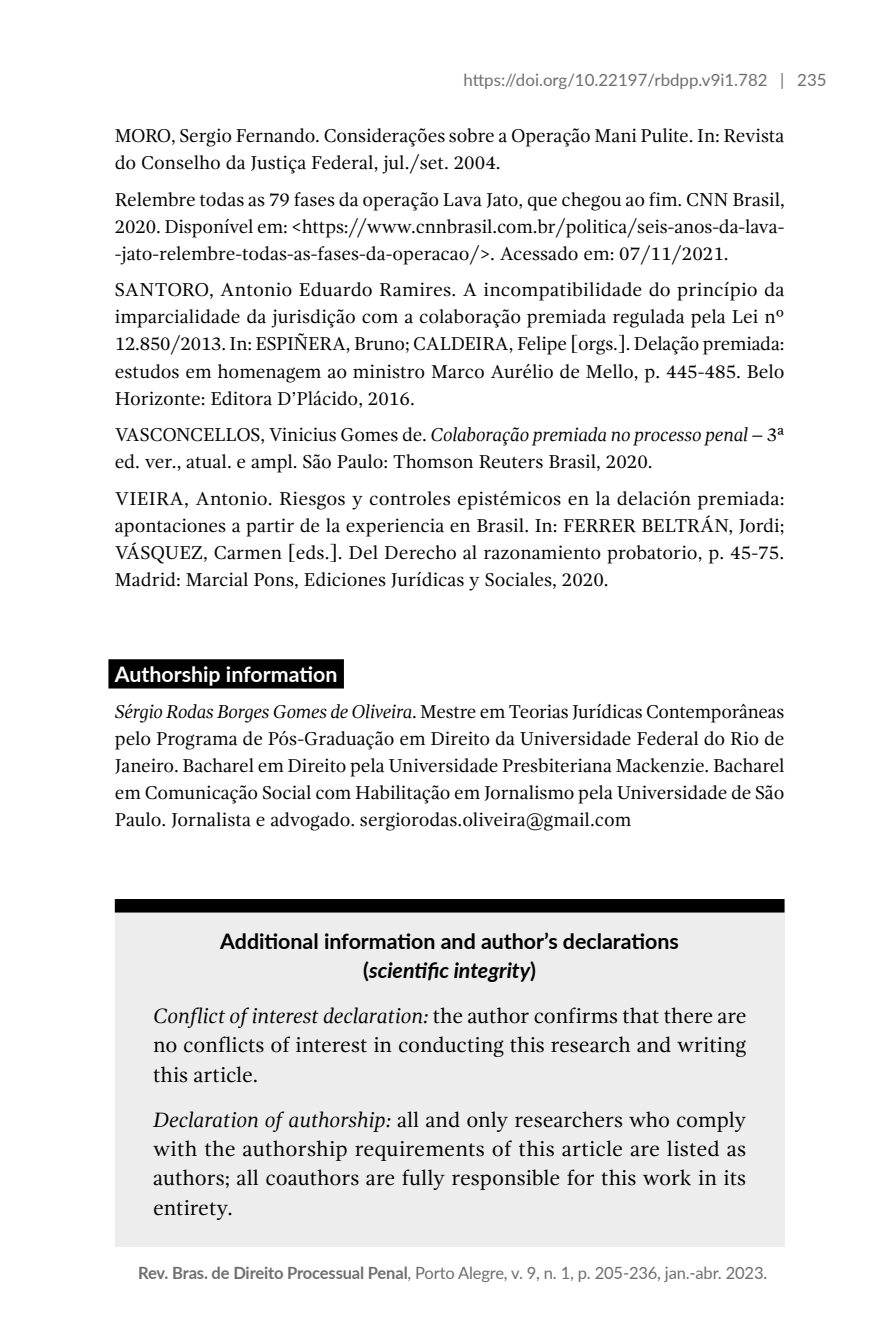
<style>
.page{position:relative;width:893px;height:1340px;background:#fff}
.page>*{position:absolute;margin:0;border:0;box-sizing:border-box;transform-origin:0 0}
.t1{font:21.38px/29.2px "Gandhi Serif";color:#000;text-align:justify}
.t2{font:700 21.38px/29.2px "Lato";color:#000;text-align:center}
.t3{font:700 21.38px "Lato";color:#fff}
.t4{font:19.12px/27px "Gandhi Serif";letter-spacing:-.005em;color:#000;text-align:justify}
.t5{font:16.88px "Lato";letter-spacing:-.01em;color:#706f6f}
.s1{font-style:italic}
.s2{font-weight:700}
</style>
<div class="page">
<div style="left:108px;top:659px;width:236px;height:29px;background:#000"></div>
<div style="left:115px;top:905px;width:669px;height:341px;background:#ededed"></div>
<div style="left:115px;top:899px;width:669px;height:13px;background:#000"></div>
<p class="t5" style="left:463px;top:67px;width:323px">https://doi.org/10.22197/rbdpp.v9i1.782 |</p>
<p class="t4" style="left:115px;top:122px;width:671px">MORO, Sergio Fernando. Considerações sobre a Operação Mani Pulite. In: Revista do Conselho da Justiça Federal, jul./set. 2004.</p>
<p class="t4" style="left:115px;top:186px;width:672px">Relembre todas as 79 fases da operação Lava Jato, que chegou ao fim. CNN Brasil, 2020. Disponível em: &lt;https://www.cnnbrasil.com.br/politica/seis-anos-da-lava--jato-relembre-todas-as-fases-da-operacao/&gt;. Acessado em: 07/11/2021.</p>
<p class="t4" style="left:115px;top:276px;width:671px">SANTORO, Antonio Eduardo Ramires. A incompatibilidade do princípio da imparcialidade da jurisdição com a colaboração premiada regulada pela Lei nº 12.850/2013. In: ESPIÑERA, Bruno; CALDEIRA, Felipe [orgs.]. Delação premiada: estudos em homenagem ao ministro Marco Aurélio de Mello, p. 445-485. Belo Horizonte: Editora D’Plácido, 2016.</p>
<p class="t4" style="left:115px;top:421px;width:671px">VASCONCELLOS, Vinicius Gomes de. <span class="s1">Colaboração premiada no processo penal</span> – 3ª ed. ver., atual. e ampl. São Paulo: Thomson Reuters Brasil, 2020.</p>
<p class="t4" style="left:115px;top:485px;width:671px">VIEIRA, Antonio. Riesgos y controles epistémicos en la delación premiada: apontaciones a partir de la experiencia en Brasil. In: FERRER BELTRÁN, Jordi; VÁSQUEZ, Carmen [eds.]. Del Derecho al razonamiento probatorio, p. 45-75.<br>Madrid: Marcial Pons, Ediciones Jurídicas y Sociales, 2020.</p>
<p class="t5" style="left:797px;top:67px;width:31px">235</p>
<p class="t3" style="left:115px;top:658px;width:224px">Authorship information</p>
<p class="t4" style="left:115px;top:698px;width:671px"><span class="s1">Sérgio Rodas Borges Gomes de Oliveira</span>. Mestre em Teorias Jurídicas Contemporâneas pelo Programa de Pós-Graduação em Direito da Universidade Federal do Rio de Janeiro. Bacharel em Direito pela Universidade Presbiteriana Mackenzie. Bacharel em Comunicação Social com Habilitação em Jornalismo pela Universidade de São Paulo. Jornalista e advogado. sergiorodas.oliveira@gmail.com</p>
<p class="t2" style="left:220px;top:925px;width:460px">Additional information and author’s declarations (<span class="s1">scientific integrity</span>)</p>
<p class="t1" style="left:153px;top:1001px;width:595px"><span class="s1">Conflict of interest declaration:</span> the author confirms that there are no conflicts of interest in conducting this research and writing this article.</p>
<p class="t1" style="left:153px;top:1104px;width:595px"><span class="s1">Declaration of authorship:</span> all and only researchers who comply with the authorship requirements of this article are listed as authors; all coauthors are fully responsible for this work in its entirety.</p>
<p class="t5" style="left:138px;top:1260px;width:631px"><span class="s2">Rev. Bras. de Direito Processual Penal</span>, Porto Alegre, v. 9, n. 1, p. 205-236, jan.-abr. 2023.</p>
</div>
